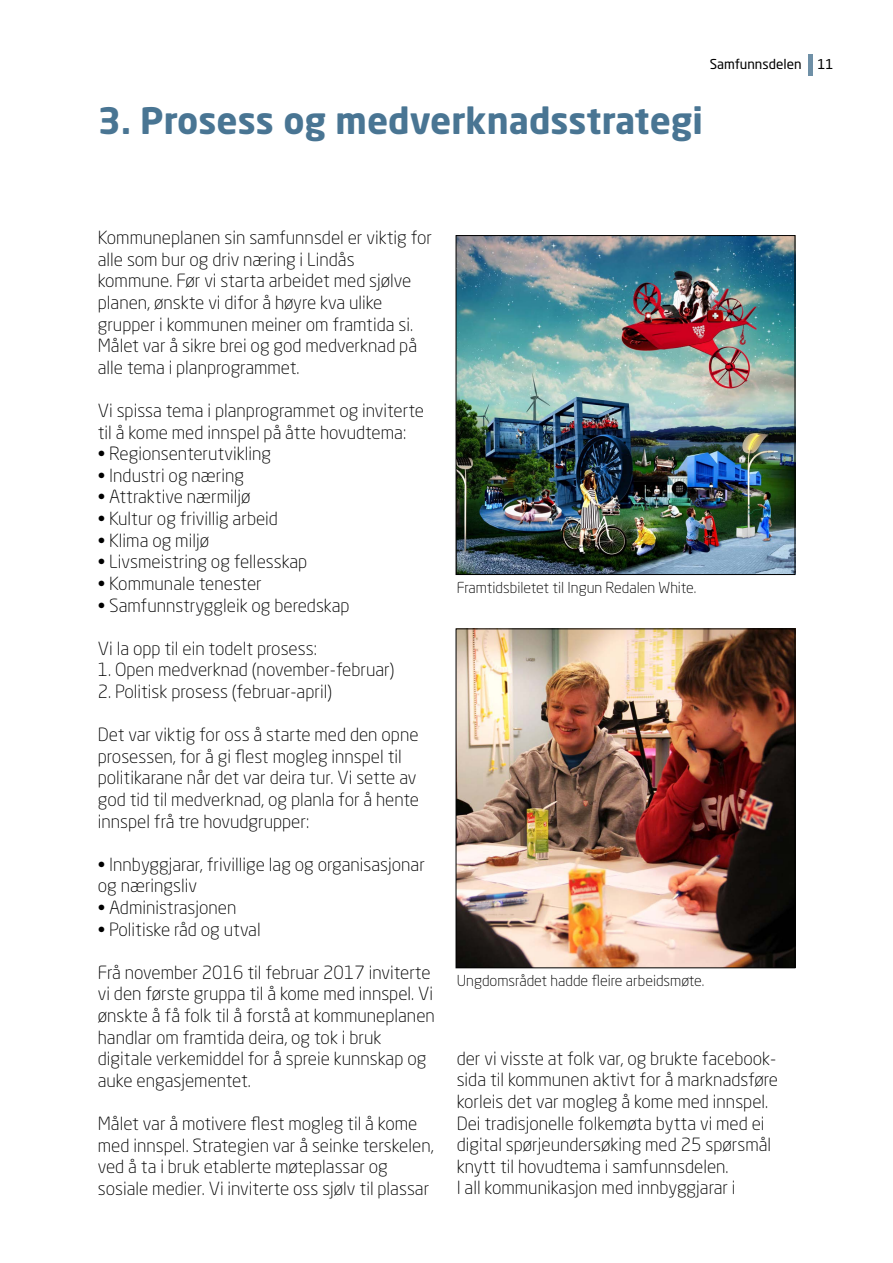
<style>
.page{position:relative;width:893px;height:1263px;background:#fff}
.page>*{position:absolute;margin:0;border:0;box-sizing:border-box;transform-origin:0 0}
.t1{font:700 36px "Neo Sans Std";color:#497593}
.t2{font:300 18px/21.6px "Neo Sans Std";color:#000}
.t3{font:300 15px "Neo Sans Std";color:#000}
.t4{font:13.5px "Neo Sans Std";color:#000}
</style>
<div class="page">
<div style="left:808px;top:54px;width:5px;height:21px;background:#6f90a7"></div>
<img style="left:458px;top:237px;width:335px;height:336px">
<div style="left:456px;top:235px;width:339px;height:340px;border:1px solid #000"></div>
<img style="left:458px;top:631px;width:335px;height:335px">
<div style="left:456px;top:629px;width:339px;height:339px;border:1px solid #000"></div>
<p class="t4" style="left:710px;top:56px;width:125px">Samfunnsdelen 11</p>
<h1 class="t1" style="left:98px;top:97px;width:607px">3. Prosess og medverknadsstrategi</h1>
<p class="t2" style="left:98px;top:227px;width:336px">Kommuneplanen sin samfunnsdel er viktig for alle som bur og driv næring i Lindås kommune. Før vi starta arbeidet med sjølve planen, ønskte vi difor å høyre kva ulike grupper i kommunen meiner om framtida si.<br>Målet var å sikre brei og god medverknad på alle tema i planprogrammet.</p>
<p class="t2" style="left:98px;top:400px;width:328px">Vi spissa tema i planprogrammet og inviterte til å kome med innspel på åtte hovudtema:</p>
<p class="t2" style="left:98px;top:443px;width:175px">• Regionsenterutvikling</p>
<p class="t2" style="left:98px;top:464px;width:148px">• Industri og næring</p>
<p class="t2" style="left:98px;top:486px;width:154px">• Attraktive nærmiljø</p>
<p class="t2" style="left:98px;top:508px;width:182px">• Kultur og frivillig arbeid</p>
<p class="t2" style="left:98px;top:529px;width:113px">• Klima og miljø</p>
<p class="t2" style="left:98px;top:551px;width:211px">• Livsmeistring og fellesskap</p>
<p class="t2" style="left:98px;top:572px;width:165px">• Kommunale tenester</p>
<p class="t2" style="left:98px;top:594px;width:253px">• Samfunnstryggleik og beredskap</p>
<p class="t2" style="left:98px;top:637px;width:221px">Vi la opp til ein todelt prosess:</p>
<p class="t2" style="left:98px;top:659px;width:298px">1. Open medverknad (november-februar)</p>
<p class="t2" style="left:98px;top:680px;width:236px">2. Politisk prosess (februar-april)</p>
<p class="t2" style="left:98px;top:724px;width:323px">Det var viktig for oss å starte med den opne prosessen, for å gi flest mogleg innspel til politikarane når det var deira tur. Vi sette av god tid til medverknad, og planla for å hente innspel frå tre hovudgrupper:</p>
<p class="t2" style="left:98px;top:853px;width:329px">• Innbyggjarar, frivillige lag og organisasjonar og næringsliv</p>
<p class="t2" style="left:98px;top:896px;width:140px">• Administrasjonen</p>
<p class="t2" style="left:98px;top:918px;width:164px">• Politiske råd og utval</p>
<p class="t2" style="left:98px;top:961px;width:339px">Frå november 2016 til februar 2017 inviterte vi den første gruppa til å kome med innspel. Vi ønskte å få folk til å forstå at kommuneplanen handlar om framtida deira, og tok i bruk digitale verkemiddel for å spreie kunnskap og auke engasjementet.</p>
<p class="t2" style="left:98px;top:1112px;width:337px">Målet var å motivere flest mogleg til å kome med innspel. Strategien var å seinke terskelen, ved å ta i bruk etablerte møteplassar og sosiale medier. Vi inviterte oss sjølv til plassar</p>
<p class="t3" style="left:457px;top:579px;width:241px">Framtidsbiletet til Ingun Redalen White.</p>
<p class="t3" style="left:457px;top:972px;width:249px">Ungdomsrådet hadde fleire arbeidsmøte.</p>
<p class="t2" style="left:457px;top:1047px;width:323px">der vi visste at folk var, og brukte facebook&shy;sida til kommunen aktivt for å marknadsføre korleis det var mogleg å kome med innspel.<br>Dei tradisjonelle folkemøta bytta vi med ei digital spørjeundersøking med 25 spørsmål knytt til hovudtema i samfunnsdelen.<br>I all kommunikasjon med innbyggjarar i</p>
</div>
